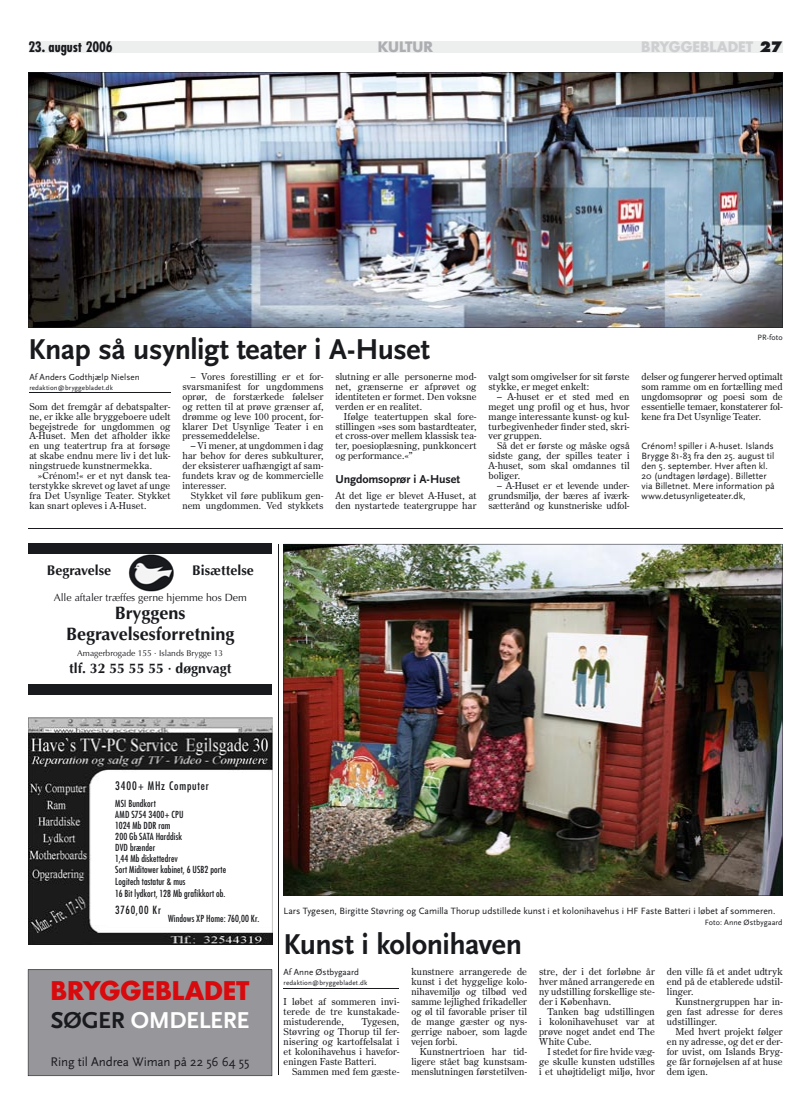
<style>
.page{position:relative;width:811px;height:1120px;background:#fff}
.page>*{position:absolute;margin:0;border:0;box-sizing:border-box;transform-origin:0 0}
.t1{font:700 30px "Scala Sans";letter-spacing:-.015em;color:#191a1e}
.t2{font:700 25px "Futura";letter-spacing:-.01em;color:#d80a0d}
.t3{font:700 24px "Scala Sans";letter-spacing:-.015em;color:#fff}
.t4{font:700 18px/21px "Optima";color:#191a1e;text-align:center}
.t5{font:700 14px "Optima";color:#191a1e}
.t6{font:700 14px "Futura";letter-spacing:-.005em;color:#cdcfd1}
.t7{font:700 condensed 14px "Futura";letter-spacing:-.005em;color:#191a1e}
.t8{font:700 14px "Futura";letter-spacing:-.01em;color:#adaeb1}
.t9{font:13px "Scala Sans";letter-spacing:-.01em;color:#191a1e}
.t10{font:700 12px "Scala Sans";letter-spacing:-.01em;color:#191a1e}
.t11{font:condensed 11.5px "Futura";letter-spacing:.07em;color:#191a1e}
.t12{font:condensed 11px "Futura";letter-spacing:.075em;color:#191a1e}
.t13{font:10.5px "Optima";color:#191a1e}
.t14{font:9.5px/9.9px "Century Old Style Std";letter-spacing:.01em;color:#191a1e;text-align:justify}
.t15{font:9.5px/9.9px "Scala Sans";letter-spacing:.005em;color:#191a1e}
.t16{font:condensed 9.5px/11px "Futura";letter-spacing:.01em;color:#191a1e}
.t17{font:9px "Scala Sans";letter-spacing:.005em;color:#191a1e}
.t18{font:8.5px "Optima";color:#191a1e}
.t19{font:8px "Scala Sans";letter-spacing:.01em;color:#191a1e}
.t20{font:7px "Scala Sans";letter-spacing:.015em;color:#191a1e}
.s1{font-weight:800;color:#191a1e}
.s2{color:#191a1e}
</style>
<div class="page">
<div style="left:29px;top:41px;width:753px;height:11px;background:#edeeee"></div>
<div style="left:28px;top:544px;width:244px;height:10px;background:#191a1e"></div>
<div style="left:28px;top:684px;width:244px;height:10px;background:#191a1e"></div>
<img style="left:128px;top:554px;width:46px;height:38px">
<img style="left:283px;top:544px;width:499px;height:352px">
<hr style="left:283px;top:988px;width:116px;height:1px;background:#191a1e">
<hr style="left:28px;top:529px;width:754px;height:1px;background:#191a1e">
<hr style="left:278px;top:544px;width:1px;height:530px;background:#191a1e">
<hr style="left:29px;top:393px;width:141px;height:1px;background:#191a1e">
<img style="left:28px;top:72px;width:754px;height:256px">
<svg style="left:28px;top:718px;width:244px;height:226px"></svg>
<div style="left:28px;top:969px;width:244px;height:107px;background:#97979b"></div>
<h3 class="t7" style="left:28px;top:38px;width:86px">23. august 2006</h3>
<h3 class="t6" style="left:641px;top:38px;width:143px">BRYGGEBLADET <span class="s1">27</span></h3>
<h3 class="t8" style="left:378px;top:38px;width:57px">KULTUR</h3>
<h1 class="t1" style="left:28px;top:333px;width:403px">Knap så usynligt teater i A-Huset</h1>
<p class="t17" style="left:29px;top:372px;width:112px">Af Anders Godthjælp Nielsen</p>
<p class="t20" style="left:29px;top:384px;width:85px">redaktion@bryggebladet.dk</p>
<p class="t14" style="left:29px;top:401px;width:143px">Som det fremgår af debatspalter&shy;ne, er ikke alle bryggeboere udelt begejstrede for ungdommen og A-Huset. Men det afholder ikke en ung teatertrup fra at forsøge at skabe endnu mere liv i det luk&shy;ningstruede kunstnermekka.</p>
<p class="t14" style="left:29px;top:471px;width:143px;text-indent:9px">»Crénom!« er et nyt dansk tea&shy;terstykke skrevet og lavet af unge fra Det Usynlige Teater. Stykket kan snart opleves i A-Huset.</p>
<p class="t14" style="left:182px;top:371px;width:143px;text-indent:9px">– Vores forestilling er et for&shy;svarsmanifest for ungdommens oprør, de forstærkede følelser og retten til at prøve grænser af, drømme og leve 100 procent, for&shy;klarer Det Usynlige Teater i en pressemeddelelse.</p>
<p class="t14" style="left:182px;top:441px;width:143px;text-indent:9px">– Vi mener, at ungdommen i dag har behov for deres subkulturer, der eksisterer uafhængigt af sam&shy;fundets krav og de kommercielle interesser.</p>
<p class="t14" style="left:182px;top:490px;width:142px;text-align:right">Stykket vil føre publikum gen&shy;nem ungdommen. Ved stykkets</p>
<p class="t14" style="left:335px;top:371px;width:142px">slutning er alle personerne mod&shy;net, grænserne er afprøvet og identiteten er formet. Den voksne verden er en realitet.</p>
<p class="t14" style="left:335px;top:411px;width:143px;text-indent:9px">Ifølge teatertuppen skal fore&shy;stillingen »ses som bastardteater, et cross-over mellem klassisk tea&shy;ter, poesioplæsning, punkkoncert og performance.«”</p>
<p class="t10" style="left:335px;top:472px;width:126px">Ungdomsoprør i A-Huset</p>
<p class="t14" style="left:335px;top:490px;width:142px">At det lige er blevet A-Huset, at den nystartede teatergruppe har</p>
<p class="t14" style="left:488px;top:371px;width:142px">valgt som omgivelser for sit første stykke, er meget enkelt:</p>
<p class="t14" style="left:488px;top:391px;width:142px;text-indent:9px">– A-huset er et sted med en meget ung profil og et hus, hvor mange interessante kunst- og kul&shy;turbegivenheder finder sted, skri&shy;ver gruppen.</p>
<p class="t14" style="left:488px;top:441px;width:143px;text-indent:9px">Så det er første og måske også sidste gang, der spilles teater i A-huset, som skal omdannes til boliger.</p>
<p class="t14" style="left:488px;top:480px;width:143px;text-indent:9px">– A-Huset er et levende under&shy;grundsmiljø, der bæres af iværk&shy;sætterånd og kunstneriske udfol-</p>
<p class="t19" style="left:757px;top:333px;width:27px">PR-foto</p>
<p class="t14" style="left:641px;top:371px;width:143px">delser og fungerer herved optimalt som ramme om en fortælling med ungdomsoprør og poesi som de essentielle temaer, konstaterer fol&shy;kene fra Det Usynlige Teater.</p>
<p class="t15" style="left:641px;top:441px;width:135px">Crénom! spiller i A-huset. Islands Brygge 81-83 fra den 25. august til den 5. september. Hver aften kl.<br>20 (undtagen lørdage). Billetter via Billetnet. Mere information på www.detusynligeteater.dk,</p>
<h3 class="t5" style="left:47px;top:562px;width:66px">Begravelse</h3>
<h3 class="t5" style="left:192px;top:562px;width:63px">Bisættelse</h3>
<p class="t13" style="left:54px;top:591px;width:195px">Alle aftaler træffes gerne hjemme hos Dem</p>
<h3 class="t4" style="left:66px;top:603px;width:170px">Bryggens<br>Begravelsesforretning</h3>
<p class="t18" style="left:77px;top:648px;width:147px">Amagerbrogade 155 · Islands Brygge 13</p>
<h3 class="t5" style="left:69px;top:660px;width:164px">tlf. 32 55 55 55 · døgnvagt</h3>
<p class="t11" style="left:115px;top:778px;width:95px">3400+ MHz Computer</p>
<p class="t16" style="left:115px;top:797px;width:112px">MSI Bundkort<br>AMD S754 3400+ CPU<br>1024 Mb DDR ram<br>200 Gb SATA Harddisk<br>DVD brænder<br>1,44 Mb diskettedrev<br>Sort Miditower kabinet, 6 USB2 porte</p>
<p class="t16" style="left:115px;top:875px;width:112px;line-height:12px">Logitech tastatur &amp; mus<br>16 Bit lydkort, 128 Mb grafikkort ob.</p>
<p class="t12" style="left:115px;top:903px;width:47px">3760,00 Kr</p>
<p class="t16" style="left:168px;top:912px;width:93px">Windows XP Home: 760,00 Kr.</p>
<h2 class="t2" style="left:50px;top:973px;width:201px">BRYGGEBLADET</h2>
<h3 class="t3" style="left:51px;top:1007px;width:200px"><span class="s2">SØGER</span> OMDELERE</h3>
<h3 class="t9" style="left:51px;top:1054px;width:200px">Ring til Andrea Wiman på 22 56 64 55</h3>
<p class="t15" style="left:283px;top:906px;width:493px">Lars Tygesen, Birgitte Støvring og Camilla Thorup udstillede kunst i et kolonihavehus i HF Faste Batteri i løbet af sommeren.</p>
<p class="t19" style="left:704px;top:918px;width:79px">Foto: Anne Østbygaard</p>
<h1 class="t1" style="left:283px;top:928px;width:240px">Kunst i kolonihaven</h1>
<p class="t17" style="left:283px;top:967px;width:77px">Af Anne Østbygaard</p>
<p class="t20" style="left:283px;top:979px;width:85px">redaktion@bryggebladet.dk</p>
<p class="t14" style="left:283px;top:996px;width:117px">I løbet af sommeren invi&shy;terede de tre kunstakade&shy;mistuderende,</p>
<p class="t14" style="left:411px;top:967px;width:117px">kunstnere arrangerede de kunst i det hyggelige kolo&shy;nihavemiljø og tilbød ved samme lejlighed frikadeller og øl til favorable priser til de mange gæster og nys&shy;gerrige naboer, som lagde vejen forbi.</p>
<p class="t14" style="left:411px;top:1046px;width:117px;text-indent:9px">Kunstnertrioen har tid&shy;ligere stået bag kunstsam&shy;menslutningen førstetilven-</p>
<p class="t14" style="left:539px;top:967px;width:117px">stre, der i det forløbne år hver måned arrangerede en ny udstilling forskellige ste&shy;der i København.</p>
<p class="t14" style="left:539px;top:1006px;width:117px;text-indent:9px">Tanken bag udstillingen i kolonihavehuset var at prøve noget andet end The White Cube.</p>
<p class="t14" style="left:539px;top:1046px;width:117px;text-indent:9px">I stedet for fire hvide væg&shy;ge skulle kunsten udstilles i et uhøjtideligt miljø, hvor</p>
<p class="t14" style="left:667px;top:967px;width:117px">den ville få et andet udtryk end på de etablerede udstil&shy;linger.</p>
<p class="t14" style="left:667px;top:996px;width:117px;text-indent:9px">Kunstnergruppen har in&shy;gen fast adresse for deres udstillinger.</p>
<p class="t14" style="left:667px;top:1026px;width:117px;text-indent:9px">Med hvert projekt følger en ny adresse, og det er der&shy;for uvist, om Islands Bryg&shy;ge får fornøjelsen af at huse dem igen.</p>
<p class="t14" style="left:283px;top:1016px;width:117px;text-indent:78px">Tygesen, Støvring og Thorup til fer&shy;nisering og kartoffelsalat i et kolonihavehus i havefor&shy;eningen Faste Batteri.</p>
<p class="t14" style="left:292px;top:1066px;width:109px">Sammen med fem gæste-</p>
</div>
